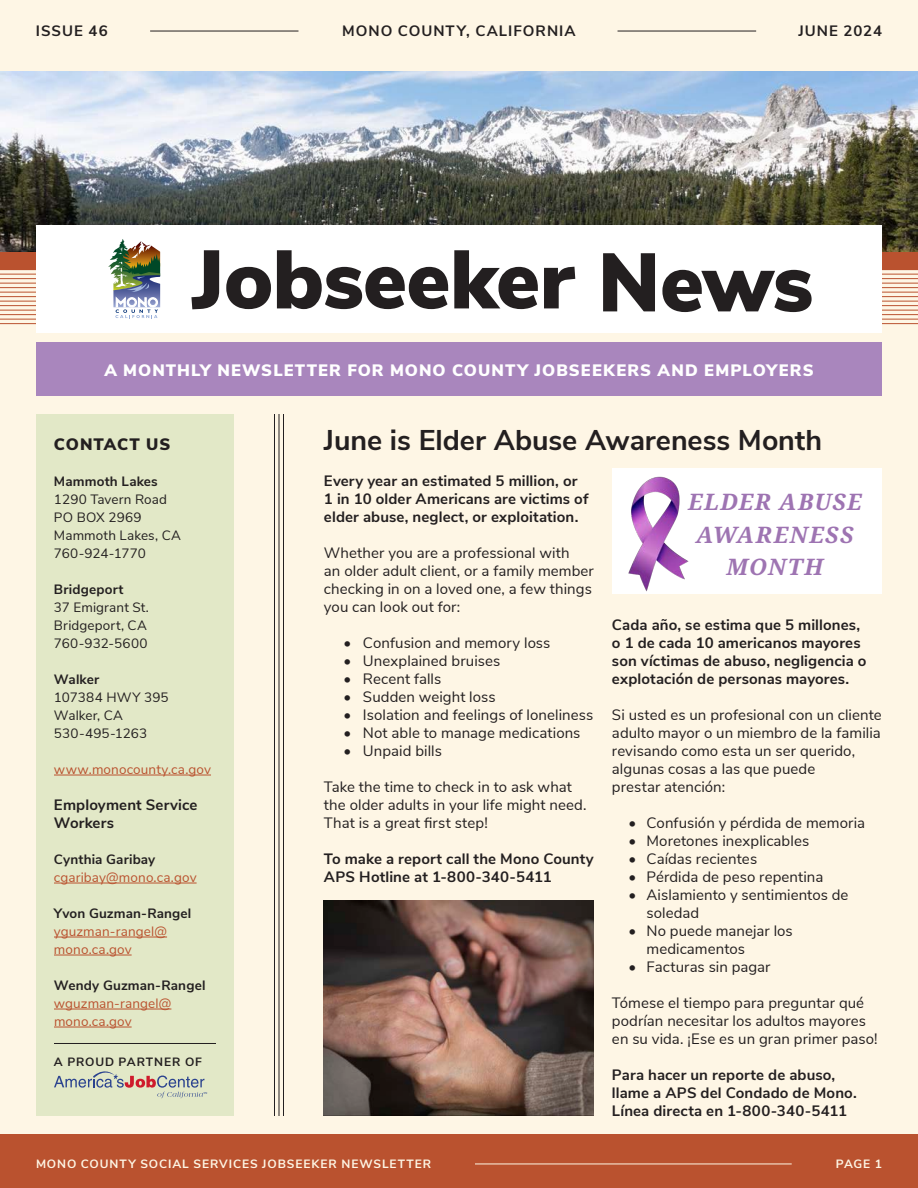
<style>
.page{position:relative;width:918px;height:1188px;background:#fef6e5}
.page>*{position:absolute;margin:0;border:0;box-sizing:border-box;transform-origin:0 0}
.t1{font:900 82.5px "Nunito Sans";letter-spacing:-.01em;color:#231f20}
.t2{font:700 28.5px "Nunito Sans";letter-spacing:-.005em;color:#231f20}
.t3{font:italic 700 22.8px "Noto Serif";letter-spacing:.065em;color:#9e74b2}
.t4{font:900 16.5px "Nunito Sans";letter-spacing:.065em;color:#fff}
.t5{font:900 16.5px "Nunito Sans";letter-spacing:.06em;color:#231f20}
.t6{font:15px/18px "Nunito Sans";letter-spacing:.005em;color:#231f20}
.t7{font:700 15px/18px "Nunito Sans";letter-spacing:.01em;color:#231f20}
.t8{font:700 15px "Nunito Sans";letter-spacing:.065em;color:#231f20}
.t9{font:13.5px "Nunito Sans";letter-spacing:.01em;color:#231f20}
.t10{font:13.5px/18px "Nunito Sans";letter-spacing:.01em;color:#ba522f}
.t11{font:700 13.5px "Nunito Sans";letter-spacing:.01em;color:#231f20}
.t12{font:13.5px "Nunito Sans";letter-spacing:-.015em;color:#231f20}
.t13{font:700 12px "Nunito Sans";letter-spacing:.075em;color:#fef6e5}
.t14{font:700 12px "Nunito Sans";letter-spacing:.08em;color:#231f20}
.s1{font-weight:700}
</style>
<div class="page">
<div style="left:612px;top:468px;width:270px;height:126px;background:#fff"></div>
<div style="left:0;top:252px;width:918px;height:18px;background:#ba522f"></div>
<hr style="left:0;top:274px;width:918px;height:1px;background:#ba522f">
<hr style="left:0;top:278px;width:918px;height:1px;background:#ba522f">
<hr style="left:0;top:283px;width:918px;height:1px;background:#ba522f">
<hr style="left:0;top:287px;width:918px;height:1px;background:#ba522f">
<hr style="left:0;top:292px;width:918px;height:1px;background:#ba522f">
<hr style="left:0;top:296px;width:918px;height:1px;background:#ba522f">
<hr style="left:0;top:301px;width:918px;height:1px;background:#ba522f">
<hr style="left:0;top:305px;width:918px;height:1px;background:#ba522f">
<hr style="left:0;top:310px;width:918px;height:1px;background:#ba522f">
<hr style="left:0;top:314px;width:918px;height:1px;background:#ba522f">
<hr style="left:0;top:319px;width:918px;height:1px;background:#ba522f">
<hr style="left:0;top:323px;width:918px;height:1px;background:#ba522f">
<hr style="left:274px;top:414px;width:1px;height:702px;background:#231f20">
<hr style="left:279px;top:414px;width:1px;height:702px;background:#231f20">
<hr style="left:283px;top:414px;width:1px;height:702px;background:#231f20">
<div style="left:36px;top:414px;width:198px;height:702px;background:#e2e8c7"></div>
<img style="left:0;top:72px;width:918px;height:180px">
<div style="left:0;top:1134px;width:918px;height:54px;background:#ba522f"></div>
<hr style="left:475px;top:1164px;width:317px;height:1px;background:#fef6e5">
<hr style="left:150px;top:31px;width:148px;height:1px;background:#231f20">
<hr style="left:618px;top:31px;width:138px;height:1px;background:#231f20">
<hr style="left:54px;top:775px;width:157px;height:1px;background:#ba522f">
<hr style="left:54px;top:883px;width:143px;height:1px;background:#ba522f">
<hr style="left:54px;top:937px;width:113px;height:1px;background:#ba522f">
<hr style="left:54px;top:955px;width:78px;height:1px;background:#ba522f">
<hr style="left:54px;top:1009px;width:117px;height:1px;background:#ba522f">
<hr style="left:54px;top:1027px;width:78px;height:1px;background:#ba522f">
<div style="left:36px;top:342px;width:846px;height:54px;background:#a986bd"></div>
<div style="left:36px;top:225px;width:846px;height:108px;background:#fff"></div>
<img style="left:108px;top:239px;width:53px;height:80px">
<svg style="left:54px;top:1071px;width:153px;height:27px"></svg>
<hr style="left:54px;top:1043px;width:162px;height:1px;background:#231f20">
<img style="left:628px;top:476px;width:61px;height:116px">
<img style="left:324px;top:900px;width:270px;height:216px">
<p class="t7" style="left:36px;top:21px;width:73px">ISSUE 46</p>
<p class="t8" style="left:342px;top:20px;width:235px">MONO COUNTY, CALIFORNIA</p>
<p class="t8" style="left:799px;top:20px;width:85px">JUNE 2024</p>
<p class="t1" style="left:192px;top:219px;width:623px">Jobseeker News</p>
<p class="t4" style="left:104px;top:358px;width:711px">A MONTHLY NEWSLETTER FOR MONO COUNTY JOBSEEKERS AND EMPLOYERS</p>
<p class="t5" style="left:54px;top:432px;width:118px">CONTACT US</p>
<p class="t11" style="left:54px;top:471px;width:105px">Mammoth Lakes</p>
<p class="t9" style="left:54px;top:489px;width:114px">1290 Tavern Road</p>
<p class="t9" style="left:54px;top:507px;width:89px">PO BOX 2969</p>
<p class="t9" style="left:54px;top:525px;width:129px">Mammoth Lakes, CA</p>
<p class="t12" style="left:54px;top:543px;width:93px">760-924-1770</p>
<p class="t11" style="left:54px;top:579px;width:71px">Bridgeport</p>
<p class="t9" style="left:54px;top:597px;width:96px">37 Emigrant St.</p>
<p class="t9" style="left:54px;top:615px;width:94px">Bridgeport, CA</p>
<p class="t9" style="left:54px;top:633px;width:95px">760-932-5600</p>
<p class="t11" style="left:54px;top:669px;width:47px">Walker</p>
<p class="t9" style="left:54px;top:687px;width:116px">107384 HWY 395</p>
<p class="t9" style="left:54px;top:705px;width:71px">Walker, CA</p>
<p class="t9" style="left:54px;top:723px;width:95px">530-495-1263</p>
<p class="t10" style="left:54px;top:759px;width:159px">www.monocounty.ca.gov</p>
<p class="t7" style="left:54px;top:795px;width:145px">Employment Service<br>Workers</p>
<p class="t11" style="left:54px;top:849px;width:103px">Cynthia Garibay</p>
<p class="t10" style="left:54px;top:867px;width:144px">cgaribay@mono.ca.gov</p>
<p class="t11" style="left:54px;top:903px;width:139px">Yvon Guzman-Rangel</p>
<p class="t10" style="left:54px;top:921px;width:115px">yguzman-rangel@ mono.ca.gov</p>
<p class="t11" style="left:54px;top:975px;width:153px">Wendy Guzman-Rangel</p>
<p class="t10" style="left:54px;top:993px;width:119px">wguzman-rangel@ mono.ca.gov</p>
<p class="t14" style="left:54px;top:1053px;width:150px">A PROUD PARTNER OF</p>
<p class="t2" style="left:324px;top:419px;width:500px">June is Elder Abuse Awareness Month</p>
<p class="t7" style="left:324px;top:471px;width:266px">Every year an estimated 5 million, or<br>1 in 10 older Americans are victims of elder abuse, neglect, or exploitation.</p>
<p class="t6" style="left:324px;top:543px;width:247px">Whether you are a professional with</p>
<p class="t6" style="left:324px;top:561px;width:271px">an older adult client, or a family member checking in on a loved one, a few things you can look out for:</p>
<p class="t6" style="left:343px;top:633px;width:208px"><span class="s1">•</span> Confusion and memory loss</p>
<p class="t6" style="left:343px;top:651px;width:158px"><span class="s1">•</span> Unexplained bruises</p>
<p class="t6" style="left:343px;top:669px;width:99px"><span class="s1">•</span> Recent falls</p>
<p class="t6" style="left:343px;top:687px;width:154px"><span class="s1">•</span> Sudden weight loss</p>
<p class="t6" style="left:343px;top:705px;width:251px"><span class="s1">•</span> Isolation and feelings of loneliness</p>
<p class="t6" style="left:343px;top:723px;width:238px"><span class="s1">•</span> Not able to manage medications</p>
<p class="t6" style="left:343px;top:741px;width:100px"><span class="s1">•</span> Unpaid bills</p>
<p class="t6" style="left:324px;top:777px;width:264px">Take the time to check in to ask what the older adults in your life might need.<br>That is a great first step!</p>
<p class="t7" style="left:324px;top:849px;width:271px">To make a report call the Mono County<br>APS Hotline at 1-800-340-5411</p>
<p class="t3" style="left:688px;top:486px;width:175px">ELDER ABUSE</p>
<p class="t3" style="left:696px;top:519px;width:159px">AWARENESS</p>
<p class="t3" style="left:727px;top:551px;width:98px">MONTH</p>
<p class="t7" style="left:612px;top:615px;width:256px">Cada año, se estima que 5 millones, o 1 de cada 10 americanos mayores son víctimas de abuso, negligencia o</p>
<p class="t7" style="left:612px;top:669px;width:239px">explotación de personas mayores.</p>
<p class="t6" style="left:612px;top:705px;width:271px">Si usted es un profesional con un cliente adulto mayor o un miembro de la familia revisando como esta un ser querido, algunas cosas a las que puede<br>prestar atención:</p>
<p class="t6" style="left:628px;top:813px;width:238px"><span class="s1">•</span> Confusión y pérdida de memoria</p>
<p class="t6" style="left:628px;top:831px;width:182px"><span class="s1">•</span> Moretones inexplicables</p>
<p class="t6" style="left:628px;top:849px;width:130px"><span class="s1">•</span> Caídas recientes</p>
<p class="t6" style="left:628px;top:867px;width:196px"><span class="s1">•</span> Pérdida de peso repentina</p>
<p class="t6" style="left:646px;top:885px;width:204px;text-indent:-18px"><span class="s1">•</span> Aislamiento y sentimientos de soledad</p>
<p class="t6" style="left:646px;top:921px;width:148px;text-indent:-18px"><span class="s1">•</span> No puede manejar los medicamentos</p>
<p class="t6" style="left:628px;top:957px;width:144px"><span class="s1">•</span> Facturas sin pagar</p>
<p class="t6" style="left:612px;top:993px;width:267px">Tómese el tiempo para preguntar qué podrían necesitar los adultos mayores en su vida. ¡Ese es un gran primer paso!</p>
<p class="t7" style="left:612px;top:1065px;width:225px">Para hacer un reporte de abuso,</p>
<p class="t7" style="left:612px;top:1083px;width:246px">llame a APS del Condado de Mono.</p>
<p class="t7" style="left:612px;top:1101px;width:237px">Línea directa en 1-800-340-5411</p>
<p class="t13" style="left:36px;top:1155px;width:397px">MONO COUNTY SOCIAL SERVICES JOBSEEKER NEWSLETTER</p>
<p class="t13" style="left:836px;top:1155px;width:48px">PAGE 1</p>
</div>
